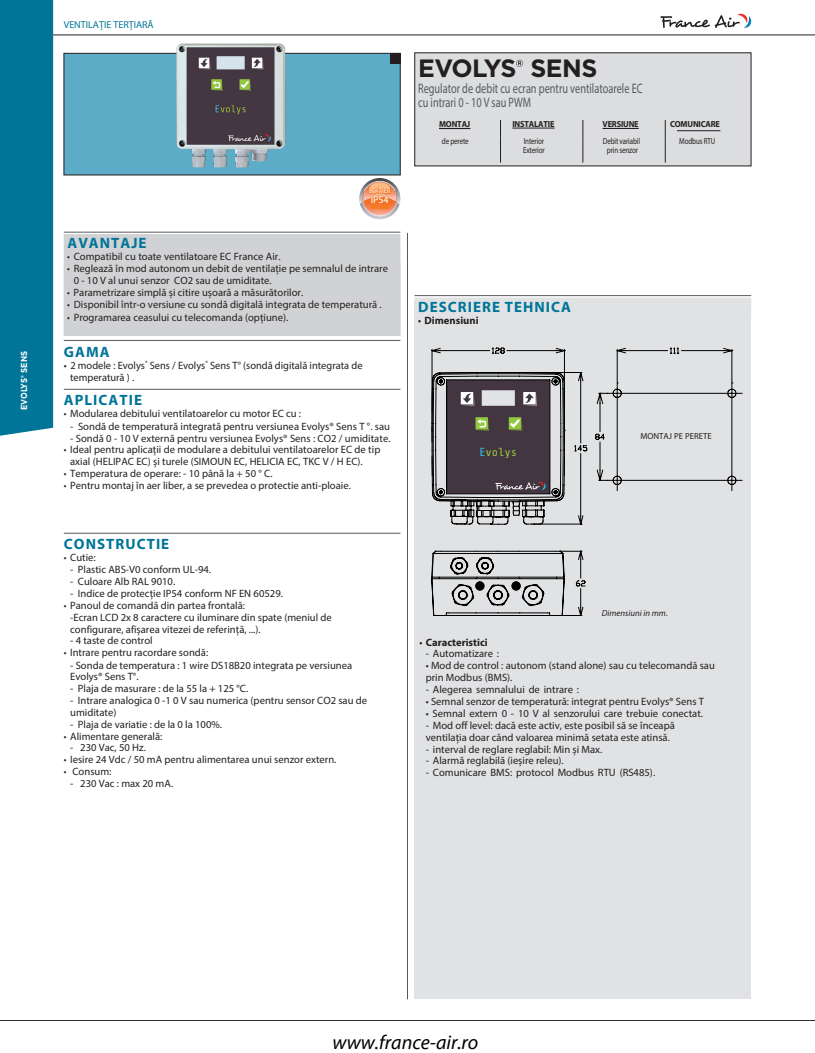
<style>
.page{position:relative;width:815px;height:1053px;background:#fff}
.page>*{position:absolute;margin:0;border:0;box-sizing:border-box;transform-origin:0 0}
._2017_SS_T_Descripti{font:700 25px "Gotham";letter-spacing:-.02em;color:#231f20}
.t1{font:italic 20px "Myriad Pro";color:#000}
._2017_Titre_gamme{font:700 15px "Myriad Pro";letter-spacing:.07em;color:#007598}
._2017_Titre_descript{font:700 15px "Myriad Pro";letter-spacing:.07em;color:#007598}
._2017_Titre_avantage{font:700 15px "Myriad Pro";letter-spacing:.07em;color:#007598}
._2017_SS_T_Descripti-2{font:13.75px/13.8px "Myriad Pro";color:#57595a;scale:.75 1}
.t2{font:11.62px "Share Tech Mono";color:#92c83f}
.t3{font:10.62px/11.9px "Myriad Pro";color:#231f20}
.t4{font:10.62px/11.9px "Myriad Pro";color:#231f20;scale:.9 1}
.t5{font:700 10.62px "Myriad Pro";color:#231f20}
.t6{font:10px "Myriad Pro";color:#007598}
.t7{font:10px "Myriad Pro";color:#fff}
.Infos_pictos{font:8.75px/8.8px "Myriad Pro";letter-spacing:-.02em;color:#231f20;scale:.8 1}
._2019_Picto{font:700 8.75px "Myriad Pro";letter-spacing:-.02em;color:#231f20;scale:.95 1}
._2017_legendes_centr{font:italic 8.75px "Myriad Pro";color:#231f20}
._2017_legendes_centr-2{font:8.75px "Myriad Pro";color:#231f20}
._2017_onglet_OK{font:700 8.75px "Gotham";color:#fff;scale:.9 1}
.t8{font:6.62px "Myriad Pro";color:#fff}
.s1{color:#2ec3eb}
.s2{font-weight:600}
</style>
<div class="page">
<hr style="left:53px;top:35px;width:762px;height:1px;background:#231f20">
<div style="left:414px;top:52px;width:337px;height:114px;background:#dcdddf"></div>
<div style="left:64px;top:53px;width:337px;height:122px;background:#5cacc7"></div>
<div style="left:390px;top:53px;width:10px;height:11px;background:#231f20"></div>
<svg style="left:500px;top:120px;width:1px;height:42px"></svg>
<svg style="left:583px;top:120px;width:1px;height:42px"></svg>
<svg style="left:665px;top:120px;width:1px;height:42px"></svg>
<hr style="left:677px;top:130px;width:43px;height:1px;background:#231f20">
<svg style="left:516px;top:60px;width:7px;height:7px"></svg>
<hr style="left:64px;top:232px;width:336px;height:1px;background:#57595a">
<div style="left:64px;top:234px;width:336px;height:19px;background:#d1d2d4"></div>
<div style="left:64px;top:250px;width:336px;height:38px;background:#d1d2d4"></div>
<div style="left:64px;top:285px;width:336px;height:39px;background:#d1d2d4"></div>
<div style="left:64px;top:297px;width:336px;height:39px;background:#d1d2d4"></div>
<hr style="left:64px;top:340px;width:336px;height:1px;background:#57595a">
<hr style="left:64px;top:389px;width:336px;height:1px;background:#57595a">
<hr style="left:64px;top:533px;width:336px;height:1px;background:#57595a">
<div style="left:415px;top:300px;width:336px;height:699px;background:#e1e2e4"></div>
<hr style="left:415px;top:295px;width:336px;height:1px;background:#57595a">
<div style="left:415px;top:297px;width:336px;height:18px;background:#e1e2e4"></div>
<svg style="left:359px;top:181px;width:41px;height:38px"></svg>
<hr style="left:407px;top:233px;width:1px;height:766px;background:#57595a">
<svg style="left:432px;top:348px;width:304px;height:267px"></svg>
<svg style="left:432px;top:551px;width:132px;height:64px"></svg>
<svg style="left:484px;top:439px;width:259px;height:144px"></svg>
<img style="left:176px;top:44px;width:109px;height:123px">
<div style="left:634px;top:433px;width:80px;height:25px;background:#e1e2e4"></div>
<svg style="left:660px;top:13px;width:92px;height:15px"></svg>
<div style="left:0;top:0;width:53px;height:436px;background:#007598"></div>
<hr style="left:0;top:1020px;width:815px;height:1px;background:#231f20">
<hr style="left:603px;top:128px;width:36px;height:1px;background:#231f20">
<hr style="left:439px;top:128px;width:31px;height:1px;background:#231f20">
<hr style="left:512px;top:128px;width:43px;height:1px;background:#231f20">
<p class="_2017_onglet_OK" style="left:18px;top:410px;width:67px;rotate:-90deg">EVOLYS® SENS</p>
<p class="t6" style="left:64px;top:18px;width:91px">VENTILAȚIE TERȚIARĂ</p>
<p class="t8" style="left:369px;top:187px;width:23px">BOÎTIER</p>
<p class="t7" style="left:371px;top:194px;width:19px">IP54</p>
<p class="_2017_Titre_avantage" style="left:67px;top:233px;width:81px">AVANTAJE</p>
<p class="t4" style="left:67px;top:251px;width:238px">• Compatibil cu toate ventilatoare EC France Air.</p>
<p class="t4" style="left:74px;top:263px;width:351px;text-indent:-6px">• Reglează în mod autonom un debit de ventilație pe semnalul de intrare<br>0 - 10 V al unui senzor CO2 sau de umiditate.</p>
<p class="t4" style="left:67px;top:286px;width:264px">• Parametrizare simplă și citire ușoară a măsurătorilor.</p>
<p class="t4" style="left:67px;top:299px;width:351px">• Disponibil într-o versiune cu sondă digitală integrata de temperatură .</p>
<p class="t4" style="left:67px;top:311px;width:247px">• Programarea ceasului cu telecomanda (opțiune).</p>
<p class="_2017_Titre_gamme" style="left:64px;top:341px;width:47px">GAMA</p>
<p class="t3" style="left:70px;top:359px;width:294px;text-indent:-6px">• 2 modele : Evolys<sup>®</sup> Sens / Evolys<sup>®</sup> Sens T° (sondă digitală integrata de temperatură ) .</p>
<p class="_2017_Titre_gamme" style="left:64px;top:390px;width:80px">APLICATIE</p>
<p class="t4" style="left:64px;top:408px;width:265px">• Modularea debitului ventilatoarelor cu motor EC cu :</p>
<p class="t3" style="left:70px;top:420px;width:321px">- Sondă de temperatură integrată pentru versiunea Evolys® Sens T °. sau</p>
<p class="t3" style="left:70px;top:432px;width:322px">- Sondă 0 - 10 V externă pentru versiunea Evolys® Sens : CO2 / umiditate.</p>
<p class="t4" style="left:70px;top:444px;width:346px;text-indent:-6px">• Ideal pentru aplicații de modulare a debitului ventilatoarelor EC de tip axial (HELIPAC EC) și turele (SIMOUN EC, HELICIA EC, TKC V / H EC).</p>
<p class="t4" style="left:64px;top:468px;width:234px">• Temperatura de operare: - 10 până la + 50 ° C.</p>
<p class="t4" style="left:64px;top:479px;width:320px">• Pentru montaj în aer liber, a se prevedea o protectie anti-ploaie.</p>
<p class="_2017_Titre_gamme" style="left:64px;top:534px;width:107px">CONSTRUCTIE</p>
<p class="t4" style="left:64px;top:552px;width:37px">• Cutie:</p>
<p class="t3" style="left:70px;top:563px;width:142px">- Plastic ABS-V0 conform UL-94.</p>
<p class="t3" style="left:70px;top:575px;width:107px">- Culoare Alb RAL 9010.</p>
<p class="t3" style="left:70px;top:587px;width:214px">- Indice de protecție IP54 conform NF EN 60529.</p>
<p class="t4" style="left:70px;top:600px;width:292px;text-indent:-6px">• Panoul de comandă din partea frontală:<br>-Ecran LCD 2x 8 caractere cu iluminare din spate (meniul de configurare, afișarea vitezei de referință, ...).</p>
<p class="t3" style="left:70px;top:634px;width:84px">- 4 taste de control</p>
<p class="t4" style="left:64px;top:647px;width:162px">• Intrare pentru racordare sondă:</p>
<p class="t3" style="left:70px;top:659px;width:284px;line-height:11px">- Sonda de temperatura : 1 wire DS18B20 integrata pe versiunea<br>Evolys® Sens T°.</p>
<p class="t3" style="left:70px;top:682px;width:180px">- Plaja de masurare : de la 55 la + 125 °C.</p>
<p class="t3" style="left:70px;top:694px;width:298px">- Intrare analogica 0 -1 0 V sau numerica (pentru sensor CO2 sau de umiditate)</p>
<p class="t3" style="left:70px;top:718px;width:153px">- Plaja de variatie : de la 0 la 100%.</p>
<p class="t4" style="left:64px;top:730px;width:111px">• Alimentare generală:</p>
<p class="t3" style="left:70px;top:741px;width:77px">- 230 Vac, 50 Hz.</p>
<p class="t4" style="left:64px;top:754px;width:304px">• Iesire 24 Vdc / 50 mA pentru alimentarea unui senzor extern.</p>
<p class="t4" style="left:64px;top:765px;width:54px">• Consum:</p>
<p class="t3" style="left:70px;top:777px;width:105px">- 230 Vac : max 20 mA.</p>
<p class="_2017_SS_T_Descripti" style="left:418px;top:52px;width:181px">EVOLYS SENS</p>
<p class="_2017_SS_T_Descripti-2" style="left:418px;top:81px;width:301px">Regulator de debit cu ecran pentru ventilatoarele EC cu intrari 0 - 10 V sau PWM</p>
<p class="_2019_Picto" style="left:439px;top:118px;width:34px">MONTAJ</p>
<p class="_2019_Picto" style="left:512px;top:118px;width:46px">INSTALATIE</p>
<p class="_2019_Picto" style="left:603px;top:118px;width:40px">VERSIUNE</p>
<p class="_2019_Picto" style="left:670px;top:118px;width:54px">COMUNICARE</p>
<p class="Infos_pictos" style="left:442px;top:137px;width:35px">de perete</p>
<p class="Infos_pictos" style="left:523px;top:137px;width:28px">Interior<br>Exterior</p>
<p class="Infos_pictos" style="left:603px;top:137px;width:48px;text-align:center">Debit variabil prin senzor</p>
<p class="Infos_pictos" style="left:679px;top:137px;width:47px">Modbus RTU</p>
<p class="_2017_Titre_descript" style="left:418px;top:297px;width:154px">DESCRIERE TEHNICA</p>
<p class="t2" style="left:479px;top:446px;width:39px"><span class="s1">E</span>volys</p>
<p class="_2017_legendes_centr-2" style="left:640px;top:431px;width:73px">MONTAJ PE PERETE</p>
<p class="_2017_legendes_centr" style="left:602px;top:607px;width:68px">Dimensiuni in mm.</p>
<p class="t5" style="left:419px;top:635px;width:70px"><span class="s2">•</span> Caracteristici</p>
<p class="t3" style="left:426px;top:648px;width:75px">- Automatizare :</p>
<p class="t3" style="left:426px;top:659px;width:291px">• Mod de control : autonom (stand alone) sau cu telecomandă sau prin Modbus (BMS).</p>
<p class="t3" style="left:426px;top:683px;width:155px">- Alegerea semnalului de intrare :</p>
<p class="t3" style="left:426px;top:695px;width:280px">• Semnal senzor de temperatură: integrat pentru Evolys® Sens T</p>
<p class="t3" style="left:426px;top:707px;width:279px">• Semnal extern 0 - 10 V al senzorului care trebuie conectat.</p>
<p class="t3" style="left:426px;top:719px;width:251px">- Mod off level: dacă este activ, este posibil să se înceapă ventilația doar când valoarea minimă setata este atinsă.</p>
<p class="t3" style="left:426px;top:742px;width:178px">- interval de reglare reglabil: Min și Max.</p>
<p class="t3" style="left:426px;top:754px;width:139px">- Alarmă reglabilă (ieșire releu).</p>
<p class="t3" style="left:426px;top:766px;width:231px">- Comunicare BMS: protocol Modbus RTU (RS485).</p>
<h2 class="t1" style="left:333px;top:1029px;width:147px">www.france-air.ro</h2>
</div>
